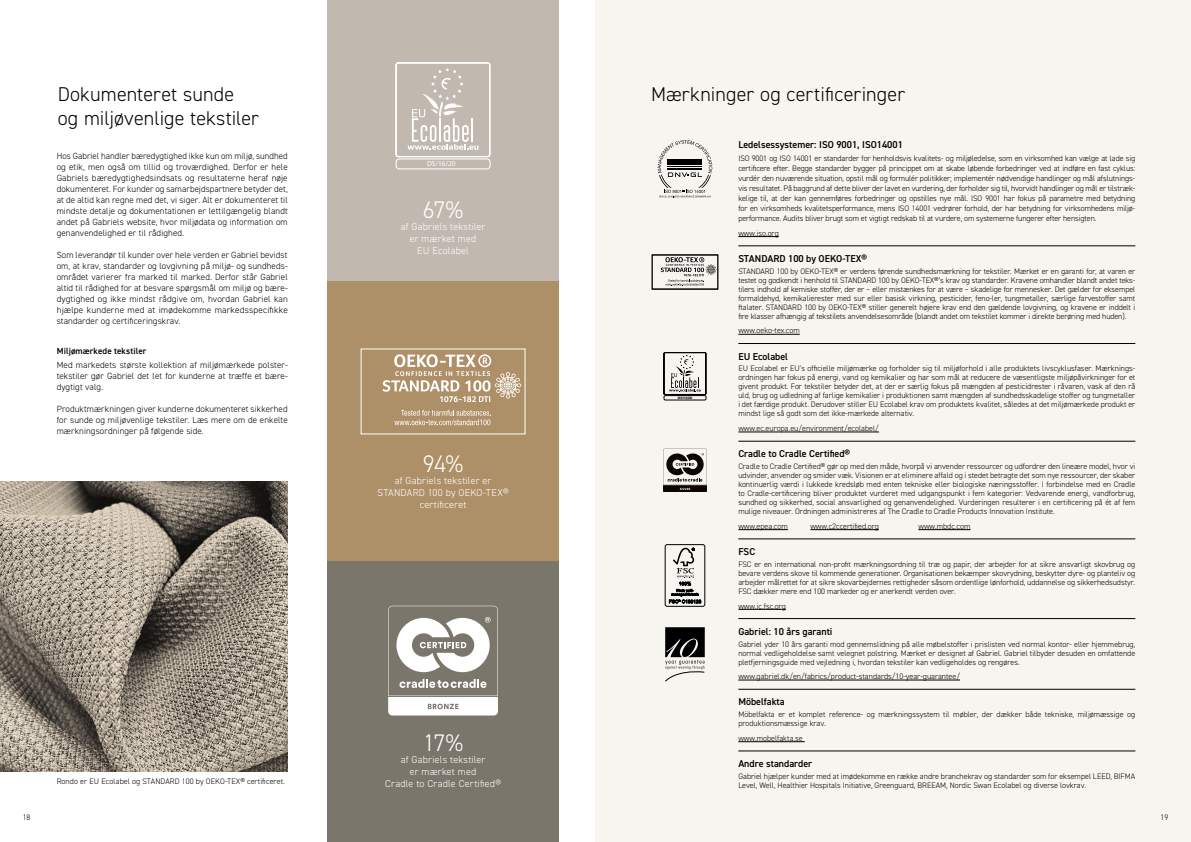
<style>
.page{position:relative;width:1191px;height:842px;background:#fff}
.page>*{position:absolute;margin:0;border:0;box-sizing:border-box;transform-origin:0 0}
.t1{font:300 24px "DIN2014";color:#fff}
.t2{font:300 20px "DIN2014";letter-spacing:.005em;color:#000}
.t3{font:300 10px/12px "DIN2014";letter-spacing:.02em;color:#fff;text-align:center}
.t4{font:600 10px "DIN2014";color:#000}
.t5{font:300 9px/11px "DIN2014";letter-spacing:.01em;color:#000;text-align:justify}
.t6{font:600 9px "DIN2014";letter-spacing:.01em;color:#000}
.t7{font:300 8px/9px "DIN2014";color:#000;text-align:justify}
.t8{font:900 7.3px "Frutiger";color:#fff}
.t9{font:900 3.3px "Frutiger";color:#000}
</style>
<div class="page">
<div style="left:595px;top:0;width:596px;height:842px;background:#f7f5f0"></div>
<hr style="left:738px;top:246px;width:397px;height:1px;background:#000">
<hr style="left:738px;top:236px;width:41px;height:1px;background:#000">
<hr style="left:738px;top:343px;width:397px;height:1px;background:#000">
<hr style="left:738px;top:334px;width:61px;height:1px;background:#000">
<hr style="left:738px;top:441px;width:397px;height:1px;background:#000">
<hr style="left:738px;top:432px;width:141px;height:1px;background:#000">
<hr style="left:738px;top:539px;width:397px;height:1px;background:#000">
<hr style="left:738px;top:529px;width:50px;height:1px;background:#000">
<hr style="left:810px;top:529px;width:69px;height:1px;background:#000">
<hr style="left:918px;top:529px;width:52px;height:1px;background:#000">
<hr style="left:738px;top:618px;width:397px;height:1px;background:#000">
<hr style="left:738px;top:609px;width:48px;height:1px;background:#000">
<hr style="left:738px;top:689px;width:397px;height:1px;background:#000">
<hr style="left:738px;top:680px;width:222px;height:1px;background:#000">
<hr style="left:738px;top:751px;width:397px;height:1px;background:#000">
<hr style="left:738px;top:741px;width:67px;height:1px;background:#000">
<svg style="left:665px;top:627px;width:40px;height:54px"></svg>
<div style="left:665px;top:544px;width:40px;height:62px;border:1px solid #000;border-radius:2px"></div>
<svg style="left:669px;top:548px;width:32px;height:55px"></svg>
<svg style="left:657px;top:140px;width:55px;height:57px"></svg>
<svg style="left:663px;top:352px;width:43px;height:43px"></svg>
<div style="left:664px;top:395px;width:42px;height:5px;border:1px solid #000"></div>
<svg style="left:661px;top:257px;width:55px;height:29px"></svg>
<div style="left:652px;top:255px;width:66px;height:34px;border:1px solid #000"></div>
<svg style="left:663px;top:449px;width:44px;height:42px"></svg>
<img style="left:0;top:482px;width:288px;height:289px">
<div style="left:327px;top:0;width:231px;height:281px;background:#c1b9b0"></div>
<svg style="left:395px;top:62px;width:95px;height:96px"></svg>
<div style="left:395px;top:158px;width:95px;height:11px;border:1px solid #fff;border-radius:3px"></div>
<div style="left:327px;top:281px;width:231px;height:280px;background:#ae9068"></div>
<svg style="left:394px;top:410px;width:97px;height:15px"></svg>
<svg style="left:383px;top:354px;width:138px;height:48px"></svg>
<div style="left:327px;top:561px;width:231px;height:281px;background:#7a766c"></div>
<svg style="left:388px;top:606px;width:110px;height:109px"></svg>
<h2 class="t2" style="left:58px;top:82px;width:178px">Dokumenteret sunde</h2>
<h2 class="t2" style="left:651px;top:82px;width:255px">Mærkninger og certificeringer</h2>
<h2 class="t2" style="left:58px;top:106px;width:203px">og miljøvenlige tekstiler</h2>
<p class="t8" style="left:427px;top:159px;width:30px">DS/16/20</p>
<p class="t4" style="left:738px;top:138px;width:166px">Ledelsessystemer: ISO 9001, ISO14001</p>
<p class="t7" style="left:738px;top:153px;width:398px;line-height:10px">ISO 9001 og ISO 14001 er standarder for henholdsvis kvalitets- og miljøledelse, som en virksomhed kan vælge at lade sig certificere efter. Begge standarder bygger på princippet om at skabe løbende forbedringer ved at indføre en fast cyklus: vurdér den nuværende situation, opstil mål og formulér politikker; implementér nødvendige handlinger og mål afslutnings&shy;vis resultatet. På baggrund af dette bliver der lavet en vurdering, der forholder sig til, hvorvidt handlinger og mål er tilstræk&shy;kelige til, at der kan gennemføres forbedringer og opstilles nye mål. ISO 9001 har fokus på parametre med betydning for en virksomheds kvalitetsperformance, mens ISO 14001 vedrører forhold, der har betydning for virksomhedens miljø&shy;performance. Audits bliver brugt som et vigtigt redskab til at vurdere, om systemerne fungerer efter hensigten.</p>
<p class="t7" style="left:738px;top:229px;width:42px">www.iso.org</p>
<p class="t4" style="left:738px;top:252px;width:130px">STANDARD 100 by OEKO-TEX®</p>
<p class="t7" style="left:738px;top:267px;width:398px">STANDARD 100 by OEKO-TEX® er verdens førende sundhedsmærkning for tekstiler. Mærket er en garanti for, at varen er testet og godkendt i henhold til STANDARD 100 by OEKO-TEX®’s krav og standarder. Kravene omhandler blandt andet teks&shy;tilers indhold af kemiske stoffer, der er – eller mistænkes for at være – skadelige for mennesker. Det gælder for eksempel formaldehyd, kemikalierester med sur eller basisk virkning, pesticider, feno-ler, tungmetaller, særlige farvestoffer samt ftalater. STANDARD 100 by OEKO-TEX® stiller generelt højere krav end den gældende lovgivning, og kravene er inddelt i fire klasser afhængig af tekstilets anvendelsesområde (blandt andet om tekstilet kommer i direkte berøring med huden).</p>
<p class="t7" style="left:738px;top:326px;width:63px">www.oeko-tex.com</p>
<p class="t4" style="left:738px;top:350px;width:51px">EU Ecolabel</p>
<p class="t7" style="left:738px;top:364px;width:398px">EU Ecolabel er EU’s officielle miljømærke og forholder sig til miljøforhold i alle produktets livscyklusfaser. Mærknings&shy;ordningen har fokus på energi, vand og kemikalier og har som mål at reducere de væsentligste miljøpåvirkninger for et givent produkt. For tekstiler betyder det, at der er særlig fokus på mængden af pesticidrester i råvaren, vask af den rå uld, brug og udledning af farlige kemikalier i produktionen samt mængden af sundhedsskadelige stoffer og tungmetaller i det færdige produkt. Derudover stiller EU Ecolabel krav om produktets kvalitet, således at det miljømærkede produkt er mindst lige så godt som det ikke-mærkede alternativ.</p>
<p class="t7" style="left:738px;top:424px;width:142px">www.ec.europa.eu/environment/ecolabel/</p>
<p class="t4" style="left:738px;top:447px;width:113px">Cradle to Cradle Certified®</p>
<p class="t7" style="left:738px;top:462px;width:398px">Cradle to Cradle Certified® gør op med den måde, hvorpå vi anvender ressourcer og udfordrer den lineære model, hvor vi udvinder, anvender og smider væk. Visionen er at eliminere affald og i stedet betragte det som nye ressourcer, der skaber kontinuerlig værdi i lukkede kredsløb med enten tekniske eller biologiske næringsstoffer. I forbindelse med en Cradle to Cradle-certificering bliver produktet vurderet med udgangspunkt i fem kategorier: Vedvarende energi, vandforbrug, sundhed og sikkerhed, social ansvarlighed og genanvendelighed. Vurderingen resulterer i en certificering på ét af fem mulige niveauer. Ordningen administreres af The Cradle to Cradle Products Innovation Institute.</p>
<p class="t7" style="left:738px;top:522px;width:51px">www.epea.com</p>
<p class="t7" style="left:810px;top:522px;width:70px">www.c2ccertified.org</p>
<p class="t7" style="left:918px;top:522px;width:54px">www.mbdc.com</p>
<p class="t4" style="left:738px;top:545px;width:18px">FSC</p>
<p class="t7" style="left:738px;top:560px;width:398px">FSC er en international non-profit mærkningsordning til træ og papir, der arbejder for at sikre ansvarligt skovbrug og bevare verdens skove til kommende generationer. Organisationen bekæmper skovrydning, beskytter dyre- og planteliv og arbejder målrettet for at sikre skovarbejdernes rettigheder såsom ordentlige lønforhold, uddannelse og sikkerhedsudstyr.<br>FSC dækker mere end 100 markeder og er anerkendt verden over.</p>
<p class="t7" style="left:738px;top:601px;width:49px">www.ic.fsc.org</p>
<p class="t4" style="left:738px;top:625px;width:96px">Gabriel: 10 års garanti</p>
<p class="t7" style="left:738px;top:639px;width:398px">Gabriel yder 10 års garanti mod gennemslidning på alle møbelstoffer i prislisten ved normal kontor- eller hjemmebrug, normal vedligeholdelse samt velegnet polstring. Mærket er designet af Gabriel. Gabriel tilbyder desuden en omfattende pletfjerningsguide med vejledning i, hvordan tekstiler kan vedligeholdes og rengøres.</p>
<p class="t7" style="left:738px;top:672px;width:223px">www.gabriel.dk/en/fabrics/product-standards/10-year-guarantee/</p>
<p class="t4" style="left:738px;top:695px;width:48px">Möbelfakta</p>
<p class="t7" style="left:738px;top:710px;width:398px">Möbelfakta er et komplet reference- og mærkningssystem til møbler, der dækker både tekniske, miljømæssige og produktionsmæssige krav.</p>
<p class="t7" style="left:738px;top:734px;width:66px">www.mobelfakta.se</p>
<p class="t4" style="left:738px;top:757px;width:75px">Andre standarder</p>
<p class="t7" style="left:738px;top:772px;width:398px">Gabriel hjælper kunder med at imødekomme en række andre branchekrav og standarder som for eksempel LEED, BIFMA<br>Level, Well, Healthier Hospitals Initiative, Greenguard, BREEAM, Nordic Swan Ecolabel og diverse lovkrav.</p>
<p class="t5" style="left:57px;top:150px;width:233px">Hos Gabriel handler bæredygtighed ikke kun om miljø, sundhed og etik, men også om tillid og troværdighed. Derfor er hele Gabriels bæredygtighedsindsats og resultaterne heraf nøje dokumenteret. For kunder og samarbejdspartnere betyder det, at de altid kan regne med det, vi siger. Alt er dokumenteret til mindste detalje og dokumentationen er lettilgængelig blandt andet på Gabriels website, hvor miljødata og information om genanvendelighed er til rådighed.</p>
<p class="t5" style="left:57px;top:249px;width:233px">Som leverandør til kunder over hele verden er Gabriel bevidst om, at krav, standarder og lovgivning på miljø- og sundheds&shy;området varierer fra marked til marked. Derfor står Gabriel altid til rådighed for at besvare spørgsmål om miljø og bære&shy;dygtighed og ikke mindst rådgive om, hvordan Gabriel kan hjælpe kunderne med at imødekomme markedsspecifikke standarder og certificeringskrav.</p>
<p class="t6" style="left:57px;top:345px;width:91px">Miljømærkede tekstiler</p>
<p class="t5" style="left:57px;top:359px;width:233px">Med markedets største kollektion af miljømærkede polster&shy;tekstiler gør Gabriel det let for kunderne at træffe et bære&shy;dygtigt valg.</p>
<p class="t5" style="left:57px;top:403px;width:233px">Produktmærkningen giver kunderne dokumenteret sikkerhed for sunde og miljøvenlige tekstiler. Læs mere om de enkelte mærkningsordninger på følgende side.</p>
<h1 class="t1" style="left:423px;top:195px;width:42px">67%</h1>
<p class="t3" style="left:401px;top:221px;width:86px">af Gabriels tekstiler er mærket med<br>EU Ecolabel</p>
<p class="t9" style="left:678px;top:396px;width:16px">DS/16/20</p>
<h1 class="t1" style="left:423px;top:449px;width:42px">94%</h1>
<p class="t3" style="left:377px;top:475px;width:133px">af Gabriels tekstiler er<br>STANDARD 100 by OEKO-TEX® certificeret</p>
<h1 class="t1" style="left:423px;top:728px;width:41px">17%</h1>
<p class="t3" style="left:401px;top:754px;width:86px">af Gabriels tekstiler er mærket med</p>
<p class="t7" style="left:57px;top:777px;width:230px">Rondo er EU Ecolabel og STANDARD 100 by OEKO-TEX® certificeret.</p>
<p class="t3" style="left:385px;top:778px;width:117px">Cradle to Cradle Certified®</p>
<p class="t7" style="left:23px;top:813px;width:9px">18</p>
<p class="t7" style="left:1160px;top:813px;width:9px">19</p>
</div>
